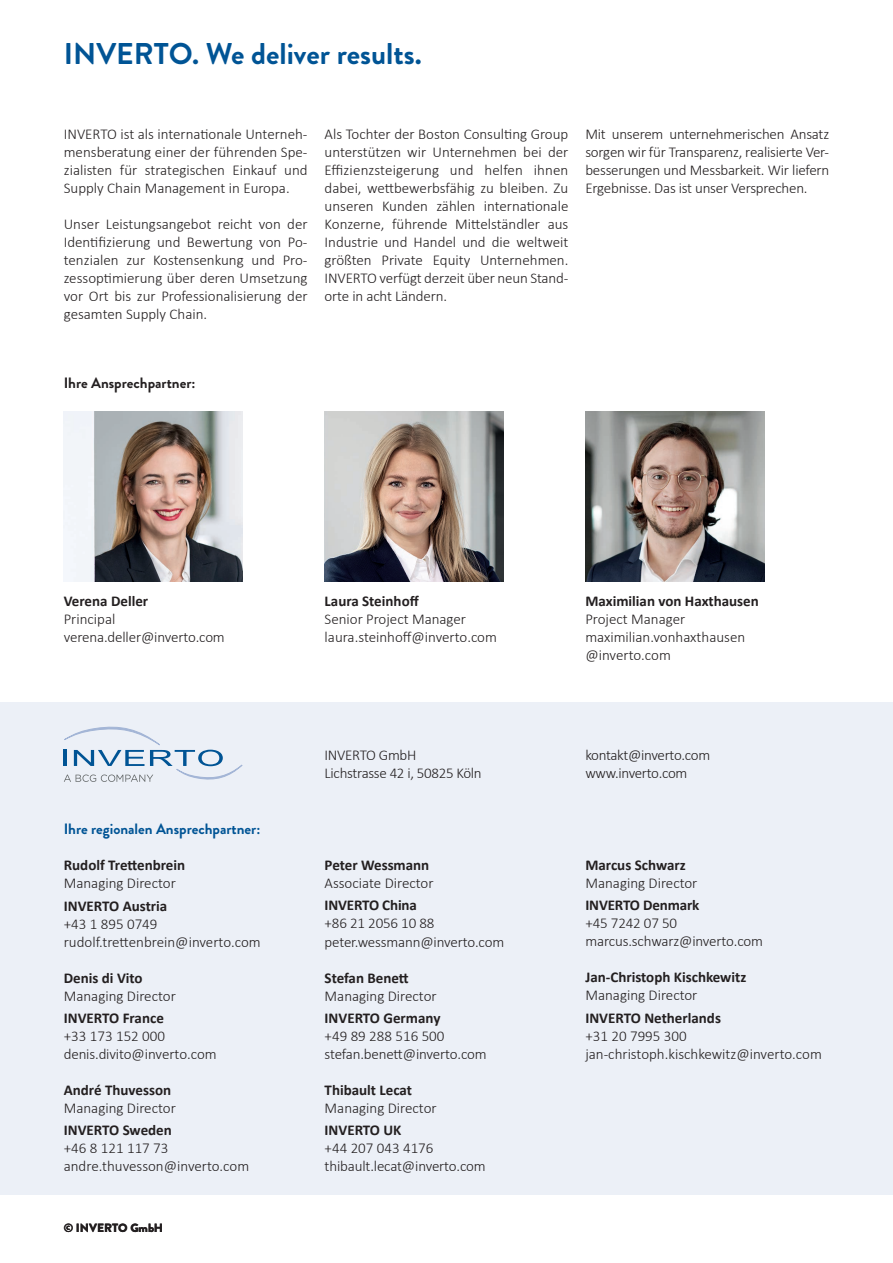
<style>
.page{position:relative;width:893px;height:1263px;background:#fff}
.page>*{position:absolute;margin:0;border:0;box-sizing:border-box;transform-origin:0 0}
.t1{font:700 30px "Brandon Grotesque";color:#005495}
.t2{font:300 15px/18px "Calibri";color:#231f20}
.t3{font:700 15px "Calibri";color:#231f20}
.t4{font:300 15px/18px "Calibri";letter-spacing:-.02em;color:#231f20}
.t5{font:700 15px "Brandon Grotesque";color:#005495}
.t6{font:700 15px "Brandon Grotesque";color:#231f20}
.t7{font:900 12px "Brandon Grotesque";color:#231f20}
</style>
<div class="page">
<img style="left:64px;top:411px;width:178px;height:170px">
<div style="left:0;top:702px;width:893px;height:493px;background:#ecf0f7"></div>
<img style="left:585px;top:412px;width:179px;height:170px">
<svg style="left:63px;top:726px;width:180px;height:56px"></svg>
<img style="left:325px;top:411px;width:178px;height:170px">
<h1 class="t1" style="left:64px;top:32px;width:360px">INVERTO. We deliver results.</h1>
<p class="t2" style="left:64px;top:125px;width:245px;text-align:justify">INVERTO ist als internationale Unterneh&shy;mensberatung einer der führenden Spe&shy;zialisten für strategischen Einkauf und Supply Chain Management in Europa.</p>
<p class="t2" style="left:64px;top:215px;width:245px;text-align:justify">Unser Leistungsangebot reicht von der Identifizierung und Bewertung von Po&shy;tenzialen zur Kostensenkung und Pro&shy;zessoptimierung über deren Umsetzung vor Ort bis zur Professionalisierung der gesamten Supply Chain.</p>
<p class="t2" style="left:325px;top:125px;width:245px;text-align:justify">Als Tochter der Boston Consulting Group unterstützen wir Unternehmen bei der Effizienzsteigerung und helfen ihnen dabei, wettbewerbsfähig zu bleiben. Zu unseren Kunden zählen internationale Konzerne, führende Mittelständler aus Industrie und Handel und die weltweit größten Private Equity Unternehmen.<br>INVERTO verfügt derzeit über neun Stand&shy;orte in acht Ländern.</p>
<p class="t2" style="left:585px;top:125px;width:245px;text-align:justify">Mit unserem unternehmerischen Ansatz sorgen wir für Transparenz, realisierte Ver&shy;besserungen und Messbarkeit. Wir liefern Ergebnisse. Das ist unser Versprechen.</p>
<p class="t6" style="left:64px;top:373px;width:133px">Ihre Ansprechpartner:</p>
<p class="t3" style="left:64px;top:590px;width:86px">Verena Deller</p>
<p class="t2" style="left:64px;top:610px;width:163px">Principal verena.deller@inverto.com</p>
<p class="t5" style="left:64px;top:819px;width:198px">Ihre regionalen Ansprechpartner:</p>
<p class="t3" style="left:64px;top:855px;width:123px">Rudolf Trettenbrein</p>
<p class="t2" style="left:64px;top:874px;width:114px">Managing Director</p>
<p class="t3" style="left:64px;top:895px;width:105px">INVERTO Austria</p>
<p class="t2" style="left:64px;top:914px;width:198px">+43 1 895 0749 rudolf.trettenbrein@inverto.com</p>
<p class="t3" style="left:64px;top:967px;width:80px">Denis di Vito</p>
<p class="t2" style="left:64px;top:986px;width:114px">Managing Director</p>
<p class="t3" style="left:64px;top:1007px;width:102px">INVERTO France</p>
<p class="t2" style="left:64px;top:1027px;width:155px">+33 173 152 000 denis.divito@inverto.com</p>
<p class="t3" style="left:64px;top:1079px;width:109px">André Thuvesson</p>
<p class="t2" style="left:64px;top:1099px;width:114px">Managing Director</p>
<p class="t3" style="left:64px;top:1119px;width:110px">INVERTO Sweden</p>
<p class="t2" style="left:64px;top:1139px;width:187px">+46 8 121 117 73 andre.thuvesson@inverto.com</p>
<p class="t7" style="left:64px;top:1219px;width:101px">© INVERTO GmbH</p>
<p class="t3" style="left:325px;top:590px;width:96px">Laura Steinhoff</p>
<p class="t2" style="left:325px;top:610px;width:174px">Senior Project Manager laura.steinhoff@inverto.com</p>
<p class="t3" style="left:585px;top:590px;width:175px">Maximilian von Haxthausen</p>
<p class="t2" style="left:585px;top:610px;width:161px">Project Manager maximilian.vonhaxthausen @inverto.com</p>
<p class="t4" style="left:325px;top:745px;width:159px">INVERTO GmbH<br>Lichstrasse 42 i, 50825 Köln</p>
<p class="t4" style="left:585px;top:745px;width:126px">kontakt@inverto.com www.inverto.com</p>
<p class="t3" style="left:325px;top:855px;width:106px">Peter Wessmann</p>
<p class="t2" style="left:325px;top:874px;width:110px">Associate Director</p>
<p class="t3" style="left:325px;top:895px;width:94px">INVERTO China</p>
<p class="t2" style="left:325px;top:914px;width:181px">+86 21 2056 10 88 peter.wessmann@inverto.com</p>
<p class="t3" style="left:325px;top:967px;width:86px">Stefan Benett</p>
<p class="t2" style="left:325px;top:986px;width:114px">Managing Director</p>
<p class="t3" style="left:325px;top:1007px;width:117px">INVERTO Germany</p>
<p class="t2" style="left:325px;top:1027px;width:164px">+49 89 288 516 500 stefan.benett@inverto.com</p>
<p class="t3" style="left:325px;top:1079px;width:89px">Thibault Lecat</p>
<p class="t2" style="left:325px;top:1099px;width:114px">Managing Director</p>
<p class="t3" style="left:325px;top:1119px;width:78px">INVERTO UK</p>
<p class="t2" style="left:325px;top:1139px;width:163px">+44 207 043 4176 thibault.lecat@inverto.com</p>
<p class="t3" style="left:585px;top:855px;width:102px">Marcus Schwarz</p>
<p class="t2" style="left:585px;top:874px;width:114px">Managing Director</p>
<p class="t3" style="left:585px;top:895px;width:116px">INVERTO Denmark</p>
<p class="t2" style="left:585px;top:914px;width:179px">+45 7242 07 50 marcus.schwarz@inverto.com</p>
<p class="t3" style="left:585px;top:967px;width:162px">Jan-Christoph Kischkewitz</p>
<p class="t2" style="left:585px;top:986px;width:114px">Managing Director</p>
<p class="t3" style="left:585px;top:1007px;width:137px">INVERTO Netherlands</p>
<p class="t2" style="left:585px;top:1026px;width:238px">+31 20 7995 300 jan-christoph.kischkewitz@inverto.com</p>
</div>
